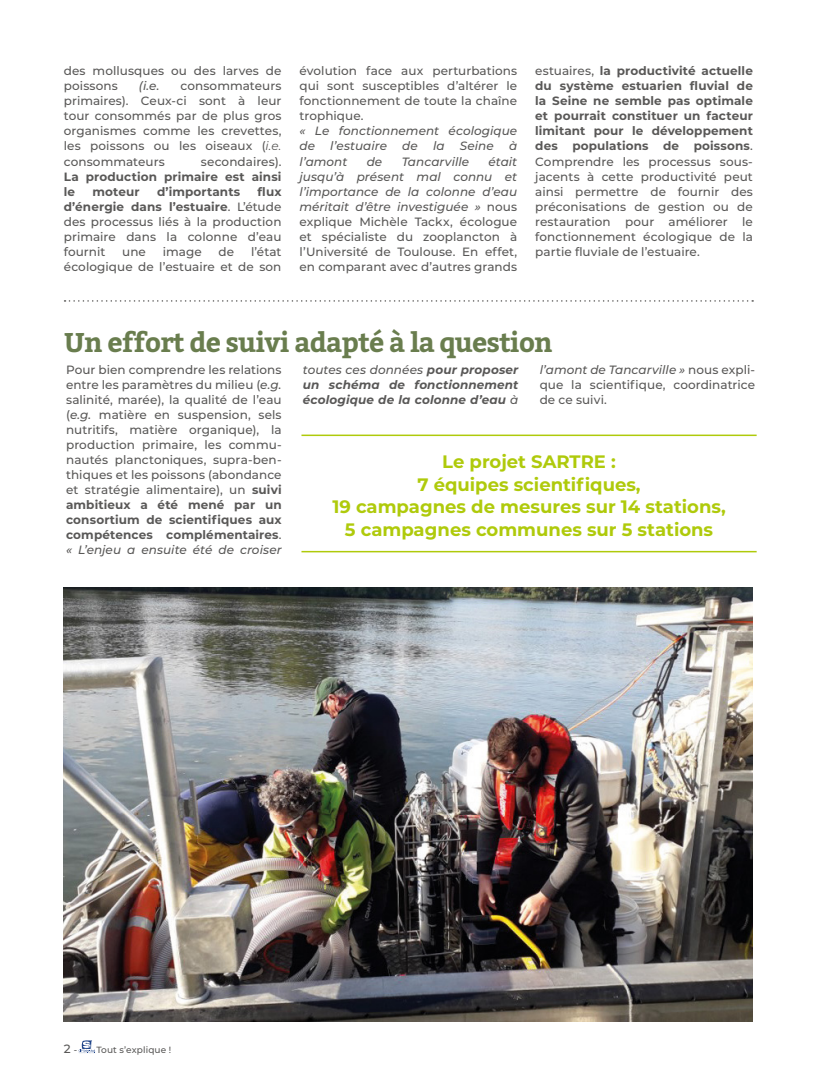
<style>
.page{position:relative;width:838px;height:1085px;background:#fff}
.page>*{position:absolute;margin:0;border:0;box-sizing:border-box;transform-origin:0 0}
.t1{font:700 27px "Bitter";letter-spacing:-.03em;color:#697d4e}
.t2{font:700 18px/22.5px "Montserrat";color:#afca0b;text-align:center}
.t3{font:500 12px/15px "Montserrat";letter-spacing:.005em;color:#595857;text-align:justify}
.t4{font:italic 700 12px/15px "Montserrat";letter-spacing:.01em;color:#595857;text-align:justify}
.t5{font:italic 500 12px/15px "Montserrat";letter-spacing:.005em;color:#595857}
.t6{font:700 12px/15px "Montserrat";letter-spacing:.01em;color:#595857}
.t7{font:500 9px "Montserrat";letter-spacing:.015em;color:#595857}
.s1{font-weight:400;font-style:italic}
.s2{font-weight:700}
.s3{font-style:italic}
.s4{font-weight:500}
.s5{font-size:9px}
</style>
<div class="page">
<svg style="left:79px;top:1040px;width:17px;height:13px"></svg>
<hr style="left:301px;top:434px;width:455px;height:2px;background:#afca0b">
<hr style="left:301px;top:551px;width:455px;height:1px;background:#afca0b">
<img style="left:64px;top:587px;width:689px;height:433px">
<svg style="left:65px;top:300px;width:688px;height:1px"></svg>
<p class="t3" style="left:64px;top:63px;width:219px">des mollusques ou des larves de poissons</p>
<p class="t5" style="left:139px;top:78px;width:22px">(i.e.</p>
<p class="t3" style="left:64px;top:78px;width:219px;text-indent:117px">consommateurs primaires). Ceux-ci sont à leur tour consommés par de plus gros organismes comme les crevettes, les poissons ou les oiseaux (<span class="s1">i.e. </span>consommateurs</p>
<p class="t3" style="left:201px;top:153px;width:82px">secondaires).</p>
<p class="t6" style="left:64px;top:168px;width:219px">La production primaire est ainsi le</p>
<p class="t6" style="left:92px;top:183px;width:49px">moteur</p>
<p class="t6" style="left:157px;top:183px;width:85px">d’importants</p>
<p class="t3" style="left:64px;top:183px;width:219px;text-indent:194px"><span class="s2">flux d’énergie dans l’estuaire</span>. L’étude des processus liés à la production primaire dans la colonne d’eau fournit</p>
<p class="t3" style="left:122px;top:243px;width:25px">une</p>
<p class="t3" style="left:163px;top:243px;width:41px">image</p>
<p class="t3" style="left:218px;top:243px;width:17px">de</p>
<p class="t3" style="left:64px;top:243px;width:219px;text-align:right">l’état<br>écologique de l’estuaire et de son</p>
<p class="t3" style="left:299px;top:63px;width:219px">évolution face aux perturbations qui sont susceptibles d’altérer le fonctionnement de toute la chaîne trophique.</p>
<p class="t5" style="left:299px;top:123px;width:219px">« Le fonctionnement écologique de</p>
<p class="t5" style="left:330px;top:138px;width:58px">l’estuaire</p>
<p class="t5" style="left:402px;top:138px;width:17px">de</p>
<p class="t5" style="left:433px;top:138px;width:13px">la</p>
<p class="t5" style="left:460px;top:138px;width:35px">Seine</p>
<p class="t5" style="left:509px;top:138px;width:10px">à</p>
<p class="t5" style="left:299px;top:153px;width:49px">l’amont</p>
<p class="t5" style="left:367px;top:153px;width:17px">de</p>
<p class="t5" style="left:402px;top:153px;width:69px">Tancarville</p>
<p class="t3" style="left:299px;top:153px;width:219px;text-indent:189px"><span class="s3">était jusqu’à présent mal connu et l’importance de la colonne d’eau méritait d’être investiguée »</span> nous explique Michèle Tackx, écologue et spécialiste du zooplancton à l’Université de Toulouse. En effet, en comparant avec d’autres grands</p>
<p class="t3" style="left:535px;top:63px;width:219px">estuaires, <span class="s2">la productivité actuelle du système estuarien fluvial de la Seine ne semble pas optimale et pourrait constituer un facteur limitant pour le développement des populations de poissons</span>.<br>Comprendre les processus sous&shy;jacents à cette productivité peut ainsi permettre de fournir des préconisations de gestion ou de restauration pour améliorer le fonctionnement écologique de la partie fluviale de l’estuaire.</p>
<h1 class="t1" style="left:64px;top:324px;width:490px">Un effort de suivi adapté à la question</h1>
<p class="t3" style="left:66px;top:362px;width:217px">Pour bien comprendre les relations entre les paramètres du milieu (<span class="s3">e.g. </span>salinité, marée), la qualité de l’eau (<span class="s3">e.g.</span> matière en suspension, sels nutritifs, matière organique), la production primaire, les commu&shy;nautés planctoniques, supra-ben&shy;thiques et les poissons (abondance et stratégie alimentaire), un <span class="s2">suivi ambitieux a été mené par un consortium de scientifiques aux compétences complémentaires</span>. <span class="s3">« L’enjeu a ensuite été de croiser</span></p>
<p class="t4" style="left:303px;top:362px;width:217px"><span class="s4">toutes ces données</span> pour proposer un schéma de fonctionnement écologique de la colonne d’eau <span class="s4">à</span></p>
<p class="t3" style="left:539px;top:362px;width:217px"><span class="s3">l’amont de Tancarville »</span> nous expli&shy;que la scientifique, coordinatrice de ce suivi.</p>
<h2 class="t2" style="left:332px;top:450px;width:395px">Le projet SARTRE :<br>7 équipes scientifiques,<br>19 campagnes de mesures sur 14 stations,<br>5 campagnes communes sur 5 stations</h2>
<p class="t3" style="left:64px;top:1040px;width:15px">2 <span class="s5">-</span></p>
<p class="t7" style="left:96px;top:1042px;width:76px">Tout s’explique !</p>
</div>
